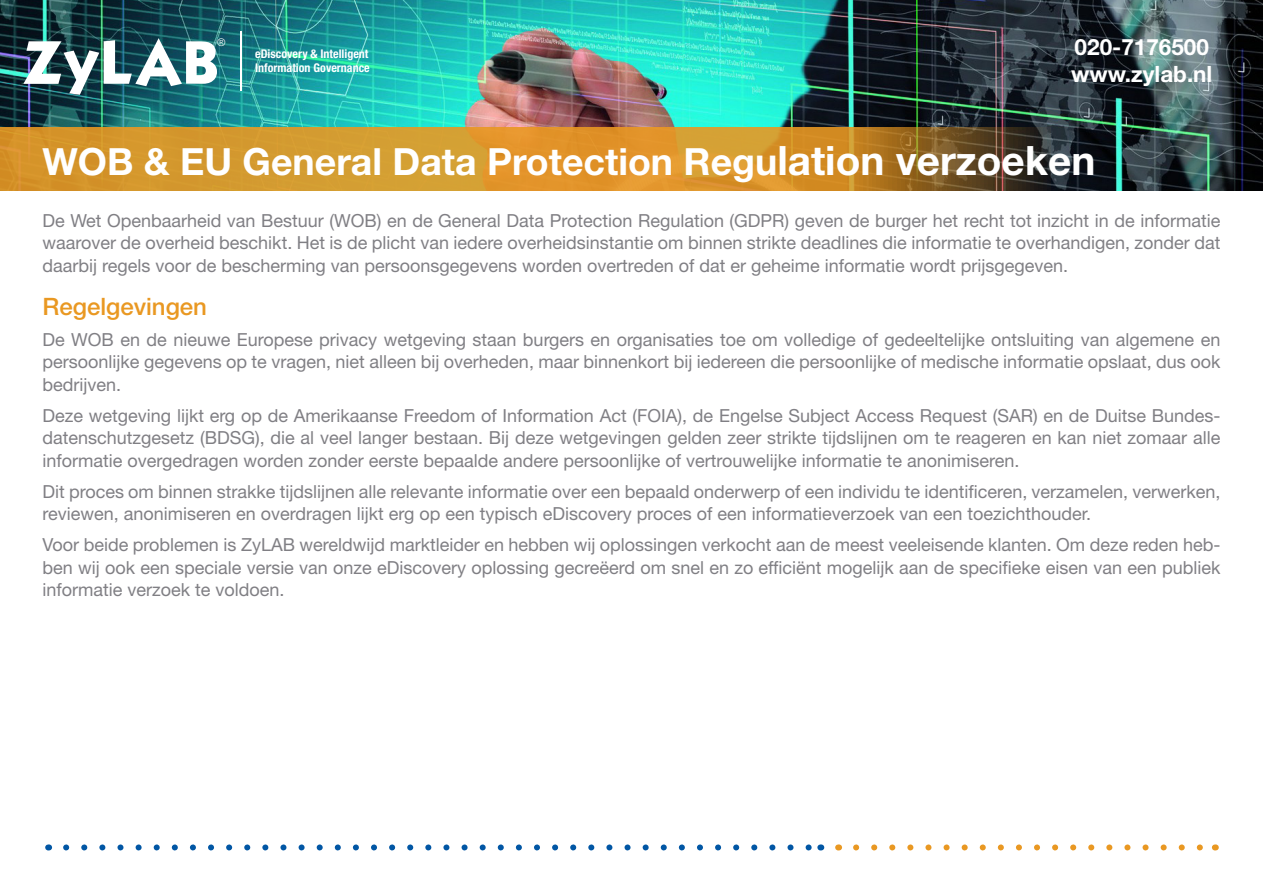
<style>
.page{position:relative;width:1263px;height:893px;background:#fff}
.page>*{position:absolute;margin:0;border:0;box-sizing:border-box;transform-origin:0 0}
.t1{font:52.8px "Kabana Bold Plain";color:#fff}
.t2{font:700 37.5px "Helvetica Neue";color:#fff}
.t3{font:500 24px "Helvetica Neue";color:#e99822}
.t4{font:700 22.5px "Helvetica Neue";color:#fff}
.t5{font:18px/22.5px "Helvetica Neue";color:#807f84;text-align:justify}
.t6{font:700 condensed 12px "Helvetica Neue";color:#fff}
.t7{font:300 10.5px "Helvetica Neue";color:#fff}
.s1{font-size:40.5px}
</style>
<div class="page">
<img style="left:0;top:0;width:1263px;height:191px">
<svg style="left:0;top:128px;width:1050px;height:63px;background:#c58b2b"></svg>
<svg style="left:66px;top:844px;width:745px;height:6px"></svg>
<svg style="left:856px;top:844px;width:347px;height:6px"></svg>
<hr style="left:241px;top:31px;width:1px;height:60px;background:#fff">
<p class="t1" style="left:22px;top:24px;width:199px">ZyLAB</p>
<p class="t7" style="left:217px;top:36px;width:10px">®</p>
<p class="t6" style="left:255px;top:46px;width:115px">eDiscovery &amp; Intelligent</p>
<p class="t6" style="left:255px;top:61px;width:116px">Information Governance</p>
<p class="t4" style="left:1075px;top:33px;width:136px">020-7176500</p>
<p class="t4" style="left:1071px;top:60px;width:143px">www.zylab.nl</p>
<p class="t2" style="left:43px;top:139px;width:1054px">WOB &amp; EU General Data Protection Regu<span class="s1">lation verzoeken</span></p>
<p class="t5" style="left:43px;top:209px;width:1179px">De Wet Openbaarheid van Bestuur (WOB) en de General Data Protection Regulation (GDPR) geven de burger het recht tot inzicht in de informatie waarover de overheid beschikt. Het is de plicht van iedere overheidsinstantie om binnen strikte deadlines die informatie te overhandigen, zonder dat daarbij regels voor de bescherming van persoonsgegevens worden overtreden of dat er geheime informatie wordt prijsgegeven.</p>
<p class="t3" style="left:43px;top:292px;width:166px">Regelgevingen</p>
<p class="t5" style="left:43px;top:328px;width:1179px">De WOB en de nieuwe Europese privacy wetgeving staan burgers en organisaties toe om volledige of gedeeltelijke ontsluiting van algemene en persoonlijke gegevens op te vragen, niet alleen bij overheden, maar binnenkort bij iedereen die persoonlijke of medische informatie opslaat, dus ook bedrijven.</p>
<p class="t5" style="left:43px;top:404px;width:1179px">Deze wetgeving lijkt erg op de Amerikaanse Freedom of Information Act (FOIA), de Engelse Subject Access Request (SAR) en de Duitse Bundes&shy;datenschutzgesetz (BDSG), die al veel langer bestaan. Bij deze wetgevingen gelden zeer strikte tijdslijnen om te reageren en kan niet zomaar alle informatie overgedragen worden zonder eerste bepaalde andere persoonlijke of vertrouwelijke informatie te anonimiseren.</p>
<p class="t5" style="left:43px;top:480px;width:1179px">Dit proces om binnen strakke tijdslijnen alle relevante informatie over een bepaald onderwerp of een individu te identificeren, verzamelen, verwerken, reviewen, anonimiseren en overdragen lijkt erg op een typisch eDiscovery proces of een informatieverzoek van een toezichthouder.</p>
<p class="t5" style="left:43px;top:533px;width:1179px">Voor beide problemen is ZyLAB wereldwijd marktleider en hebben wij oplossingen verkocht aan de meest veeleisende klanten. Om deze reden heb&shy;ben wij ook een speciale versie van onze eDiscovery oplossing gecreëerd om snel en zo efficiënt mogelijk aan de specifieke eisen van een publiek informatie verzoek te voldoen.</p>
</div>
